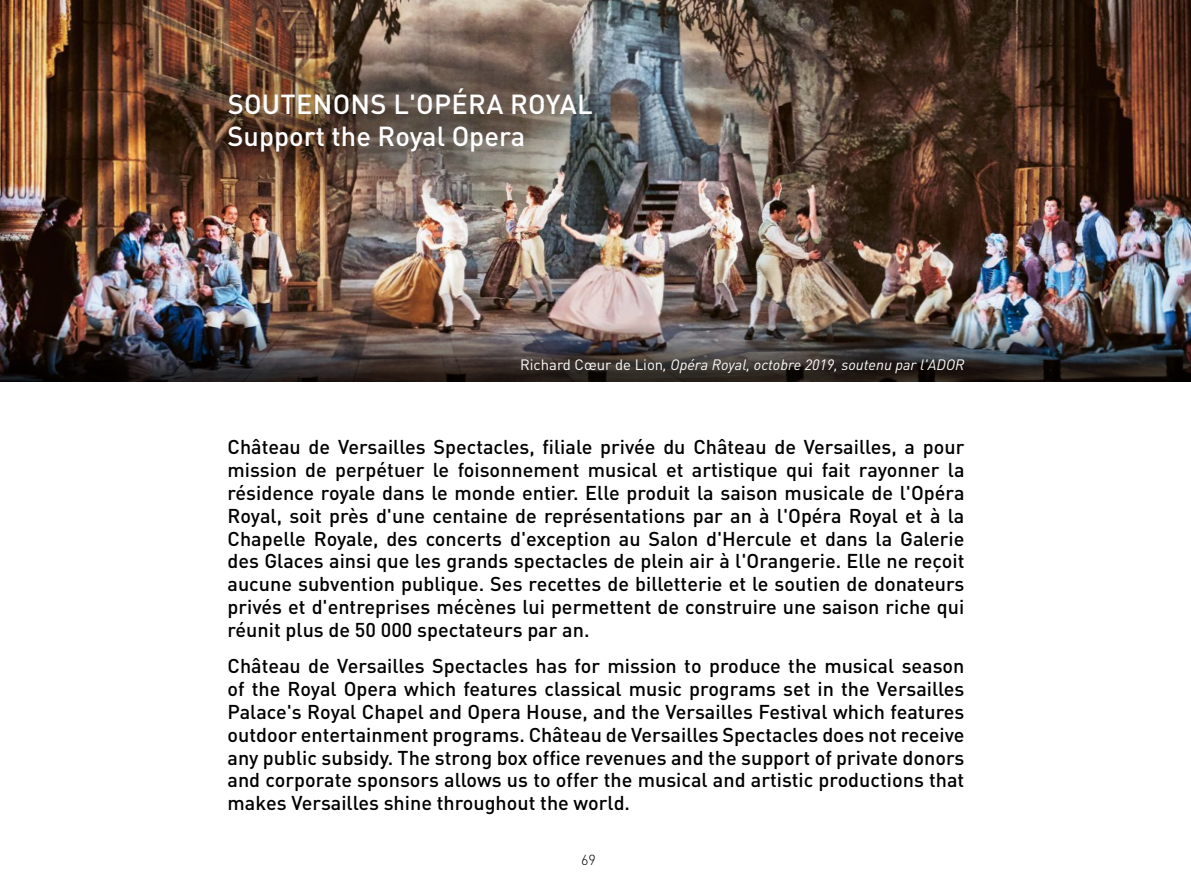
<style>
.page{position:relative;width:1191px;height:893px;background:#fff}
.page>*{position:absolute;margin:0;border:0;box-sizing:border-box;transform-origin:0 0}
.t1{font:500 27.15px/31.3px "DIN Pro";color:#fff}
.t2{font:500 19.8px/22.8px "DIN Pro";color:#000;text-align:justify}
.t3{font:italic 14.85px "DIN";color:#fff}
.t4{font:300 14.4px "DIN Pro";color:#000}
.s1{font-family:"DIN Pro";font-style:normal}
</style>
<div class="page">
<img style="left:0;top:0;width:1191px;height:315px">
<img style="left:0;top:315px;width:1191px;height:66px">
<img style="left:157px;top:19px;width:497px;height:204px">
<img style="left:168px;top:31px;width:476px;height:179px">
<h1 class="t1" style="left:227px;top:88px;width:367px">SOUTENONS L'OPÉRA ROYAL<br>Support the Royal Opera</h1>
<p class="t3" style="left:520px;top:355px;width:446px"><span class="s1">Richard Cœur de Lion</span>, Opéra Royal, octobre 2019, soutenu par l'ADOR</p>
<p class="t2" style="left:227px;top:435px;width:738px">Château de Versailles Spectacles, filiale privée du Château de Versailles, a pour mission de perpétuer le foisonnement musical et artistique qui fait rayonner la résidence royale dans le monde entier. Elle produit la saison musicale de l'Opéra Royal, soit près d'une centaine de représentations par an à l'Opéra Royal et à la Chapelle Royale, des concerts d'exception au Salon d'Hercule et dans la Galerie des Glaces ainsi que les grands spectacles de plein air à l'Orangerie. Elle ne reçoit aucune subvention publique. Ses recettes de billetterie et le soutien de donateurs privés et d'entreprises mécènes lui permettent de construire une saison riche qui réunit plus de 50 000 spectateurs par an.</p>
<p class="t2" style="left:227px;top:654px;width:738px">Château de Versailles Spectacles has for mission to produce the musical season of the Royal Opera which features classical music programs set in the Versailles Palace's Royal Chapel and Opera House, and the Versailles Festival which features outdoor entertainment programs. Château de Versailles Spectacles does not receive any public subsidy. The strong box office revenues and the support of private donors and corporate sponsors allows us to offer the musical and artistic productions that makes Versailles shine throughout the world.</p>
<p class="t4" style="left:581px;top:850px;width:16px">69</p>
</div>
